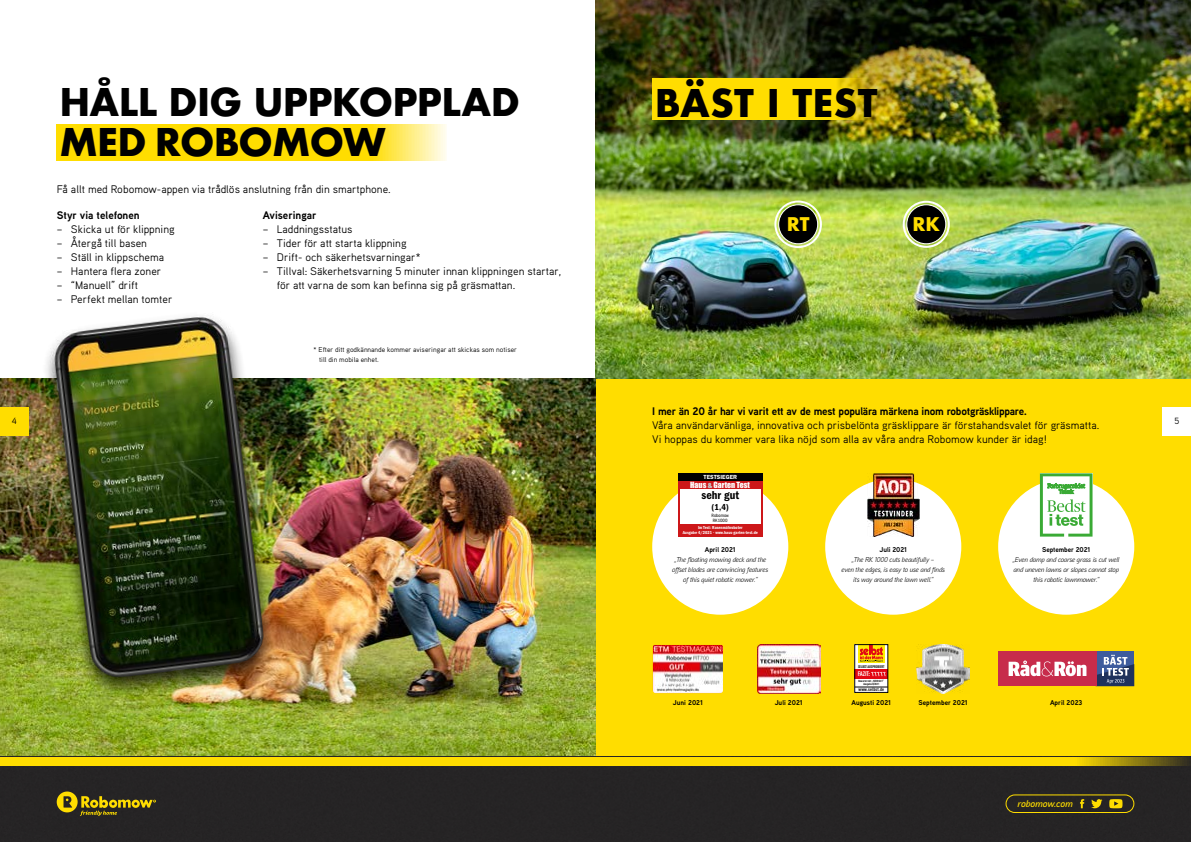
<style>
.page{position:relative;width:1191px;height:842px;background:#fff}
.page>*{position:absolute;margin:0;border:0;box-sizing:border-box;transform-origin:0 0}
.t1{font:700 37.2px/40.2px "Futura";letter-spacing:-.02em;color:#000}
.t2{font:700 37.2px "Futura";color:#000}
.t3{font:700 18.4px "Futura";color:#fd0}
.t4{font:11.9px "ITC Franklin Gothic LT Pro Cn Dm Bd";color:#000}
.t5{font:11px/14px "Aaux Pro";color:#000}
.t6{font:700 11px "Aaux Next";letter-spacing:-.02em;color:#000}
.t7{font:700 11px "Aaux Next";color:#000}
.t8{font:italic 600 9.7px "Aaux Next";color:#fd0}
.t9{font:9px "Aaux Pro";color:#000}
.t10{font:8.9px "ITC Franklin Gothic LT Pro Cn Dm Bd";color:#000}
.t11{font:7.8px "Impact";color:#fff}
.t12{font:italic 7px/10px "Aaux Next";letter-spacing:-.01em;color:#000;text-align:center}
.t13{font:700 7px "Aaux Next";color:#000}
.t14{font:7px/10px "Aaux Pro";color:#000}
.t15{font:700 condensed 6.5px "DIN Pro";letter-spacing:-.02em;color:#fff}
.t16{font:6px "Franklin Gothic LT Pro Dm";color:#fff}
.t17{font:condensed 4.8px/5.6px "ITC Franklin Gothic LT Pro";color:#000}
.t18{font:700 condensed 4.7px "DIN Pro";letter-spacing:.03em;color:#000}
.t19{font:4.5px/5.2px "ITC Franklin Gothic LT Pro Cn Dm Bd";color:#fff;text-align:center}
.t20{font:700 condensed 3.8px "DIN Pro";letter-spacing:-.01em;color:#000;scale:.95 1}
.t21{font:700 condensed 3px/3.3px "DIN Pro";color:#000;text-align:center}
.s1{color:#c6c6c6}
</style>
<div class="page">
<div style="left:595px;top:0;width:596px;height:757px;background:#fd0"></div>
<img style="left:595px;top:177px;width:596px;height:201px">
<img style="left:0;top:378px;width:595px;height:379px">
<img style="left:0;top:316px;width:341px;height:411px">
<img style="left:595px;top:0;width:596px;height:177px">
<div style="left:906px;top:205px;width:39px;height:39px;background:#000;border-radius:50%"></div>
<div style="left:906px;top:204px;width:40px;height:40px;border:1px solid #fff;border-radius:50%"></div>
<div style="left:778px;top:205px;width:39px;height:39px;background:#000;border-radius:50%"></div>
<div style="left:778px;top:204px;width:40px;height:40px;border:1px solid #fff;border-radius:50%"></div>
<div style="left:0;top:765px;width:1191px;height:77px;background:#262425"></div>
<div style="left:0;top:757px;width:595px;height:8px;background:#fd0"></div>
<svg style="left:595px;top:757px;width:596px;height:8px;background:#eacb03"></svg>
<svg style="left:57px;top:791px;width:99px;height:25px;background:#665b19"></svg>
<svg style="left:1080px;top:799px;width:4px;height:9px"></svg>
<svg style="left:1091px;top:799px;width:11px;height:9px"></svg>
<svg style="left:1109px;top:799px;width:13px;height:9px"></svg>
<div style="left:1005px;top:794px;width:129px;height:19px;border:1px solid #fd0;border-radius:9px"></div>
<svg style="left:57px;top:124px;width:389px;height:36px;background:#ffe017"></svg>
<div style="left:652px;top:78px;width:214px;height:42px;background:#fd0"></div>
<img style="left:653px;top:645px;width:70px;height:48px">
<img style="left:757px;top:644px;width:63px;height:49px">
<div style="left:1095px;top:651px;width:39px;height:35px;background:#3e5c9d"></div>
<div style="left:998px;top:651px;width:99px;height:35px;background:#c72c4b"></div>
<svg style="left:1008px;top:660px;width:78px;height:16px"></svg>
<svg style="left:1097px;top:655px;width:37px;height:31px"></svg>
<img style="left:916px;top:644px;width:53px;height:49px">
<div style="left:652px;top:479px;width:136px;height:136px;background:#fff;border-radius:50%"></div>
<div style="left:678px;top:473px;width:84px;height:64px;background:#cd1719"></div>
<div style="left:680px;top:489px;width:80px;height:40px;background:#fff"></div>
<div style="left:678px;top:524px;width:84px;height:13px;background:#cd1719"></div>
<div style="left:678px;top:473px;width:84px;height:8px;background:#000"></div>
<div style="left:854px;top:644px;width:34px;height:49px;background:#fff"></div>
<div style="left:854px;top:669px;width:33px;height:9px;background:#e30613"></div>
<div style="left:858px;top:644px;width:26px;height:19px;background:#ffed00"></div>
<svg style="left:860px;top:646px;width:23px;height:16px"></svg>
<div style="left:854px;top:644px;width:34px;height:49px;border:1px solid #000"></div>
<hr style="left:855px;top:687px;width:32px;height:1px;background:#000">
<svg style="left:871px;top:672px;width:15px;height:4px"></svg>
<div style="left:998px;top:479px;width:136px;height:136px;background:#fff;border-radius:50%"></div>
<svg style="left:1040px;top:473px;width:52px;height:64px"></svg>
<div style="left:825px;top:479px;width:136px;height:136px;background:#fff;border-radius:50%"></div>
<img style="left:867px;top:473px;width:52px;height:64px">
<div style="left:774px;top:201px;width:48px;height:47px;border:2px solid #fff;border-radius:50%"></div>
<div style="left:902px;top:201px;width:47px;height:47px;border:2px solid #fff;border-radius:50%"></div>
<div style="left:0;top:407px;width:28px;height:28px;background:#fd0"></div>
<div style="left:1162px;top:407px;width:29px;height:28px;background:#fff"></div>
<h1 class="t1" style="left:59px;top:82px;width:462px">HÅLL DIG UPPKOPPLAD<br>MED ROBOMOW</h1>
<p class="t5" style="left:57px;top:181px;width:336px">Få allt med Robomow-appen via trådlös anslutning från din smartphone.</p>
<p class="t7" style="left:57px;top:207px;width:84px">Styr via telefonen</p>
<p class="t5" style="left:57px;top:221px;width:120px">– Skicka ut för klippning</p>
<p class="t5" style="left:57px;top:235px;width:92px">– Återgå till basen</p>
<p class="t5" style="left:57px;top:249px;width:109px">– Ställ in klippschema</p>
<p class="t5" style="left:57px;top:263px;width:106px">– Hantera flera zoner</p>
<p class="t5" style="left:57px;top:277px;width:83px">– “Manuell” drift</p>
<p class="t5" style="left:57px;top:291px;width:117px">– Perfekt mellan tomter</p>
<p class="t7" style="left:263px;top:207px;width:55px">Aviseringar</p>
<p class="t5" style="left:263px;top:221px;width:91px">– Laddningsstatus</p>
<p class="t5" style="left:263px;top:235px;width:145px">– Tider för att starta klippning</p>
<p class="t5" style="left:263px;top:249px;width:159px">– Drift- och säkerhetsvarningar*</p>
<p class="t5" style="left:277px;top:263px;width:286px;text-indent:-14px">– Tillval: Säkerhetsvarning 5 minuter innan klippningen startar, för att varna de som kan befinna sig på gräsmattan.</p>
<p class="t14" style="left:319px;top:345px;width:199px;text-indent:-6px">* Efter ditt godkännande kommer aviseringar att skickas som notiser till din mobila enhet.</p>
<h1 class="t2" style="left:655px;top:76px;width:224px">BÄST I TEST</h1>
<h2 class="t3" style="left:786px;top:211px;width:24px">RT</h2>
<h2 class="t3" style="left:912px;top:211px;width:29px">RK</h2>
<p class="t6" style="left:652px;top:403px;width:376px">I mer än 20 år har vi varit ett av de mest populära märkena inom robotgräsklippare.</p>
<p class="t5" style="left:652px;top:417px;width:448px">Våra användarvänliga, innovativa och prisbelönta gräsklippare är förstahandsvalet för gräsmatta.<br>Vi hoppas du kommer vara lika nöjd som alla av våra andra Robomow kunder är idag!</p>
<p class="t9" style="left:12px;top:416px;width:6px">4</p>
<p class="t9" style="left:1174px;top:416px;width:6px">5</p>
<p class="t16" style="left:703px;top:474px;width:35px">TESTSIEGER</p>
<p class="t17" style="left:711px;top:512px;width:19px">Robomow<br>RK1000</p>
<p class="t11" style="left:690px;top:480px;width:61px">Haus <span class="s1">&amp;</span> Garten Test</p>
<p class="t19" style="left:682px;top:525px;width:77px">Im Test: Rasenmähroboter<br>Ausgabe 4/2021 · www.haus-garten-test.de</p>
<p class="t4" style="left:701px;top:489px;width:39px">sehr gut</p>
<p class="t10" style="left:711px;top:502px;width:19px">(1,4)</p>
<p class="t13" style="left:705px;top:545px;width:32px">April 2021</p>
<p class="t12" style="left:672px;top:554px;width:97px">„The floating mowing deck and the offset blades are convincing features of this quiet robotic mower.“</p>
<p class="t13" style="left:879px;top:545px;width:29px">Juli 2021</p>
<p class="t12" style="left:841px;top:554px;width:105px">„The RK 1000 cuts beautifully –<br>even the edges, is easy to use and finds its way around the lawn well.“</p>
<p class="t20" style="left:858px;top:663px;width:29px">SELBST AUSPROBIERT</p>
<p class="t21" style="left:858px;top:679px;width:27px">Bewertet mit „SEHR GUT“<br>Ausgabe 8/2021</p>
<p class="t18" style="left:858px;top:686px;width:27px">www.selbst.de</p>
<p class="t15" style="left:858px;top:669px;width:14px">FAZIT:</p>
<p class="t13" style="left:1042px;top:545px;width:50px">September 2021</p>
<p class="t12" style="left:1013px;top:554px;width:108px">„Even damp and coarse grass is cut well and uneven lawns or slopes cannot stop this robotic lawnmower.“</p>
<p class="t13" style="left:673px;top:697px;width:31px">Juni 2021</p>
<p class="t13" style="left:774px;top:697px;width:30px">Juli 2021</p>
<p class="t13" style="left:851px;top:697px;width:41px">Augusti 2021</p>
<p class="t13" style="left:918px;top:697px;width:51px">September 2021</p>
<p class="t13" style="left:1050px;top:697px;width:34px">April 2023</p>
<p class="t8" style="left:1017px;top:797px;width:57px">robomow.com</p>
</div>
